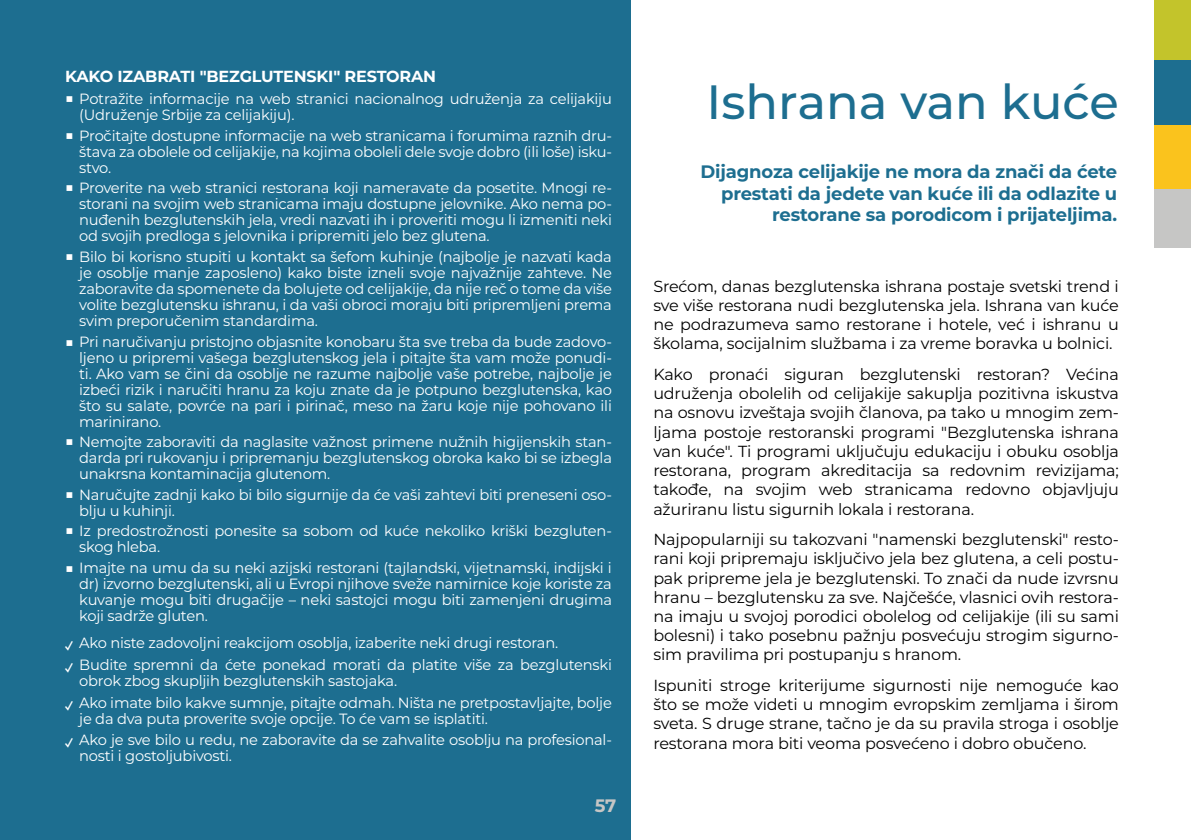
<style>
.page{position:relative;width:1191px;height:840px;background:#fff}
.page>*{position:absolute;margin:0;border:0;box-sizing:border-box;transform-origin:0 0}
.t1{font:500 48px "Montserrat";color:#1d6e90}
.t2{font:700 18px/21.6px "Montserrat";letter-spacing:-.01em;color:#1d6e90;text-align:right}
.t3{font:700 18px "Montserrat";color:#c6c6c5}
.t4{font:16px/19.2px "Montserrat";letter-spacing:-.01em;color:#000;text-align:justify}
.t5{font:700 16px "Montserrat";letter-spacing:-.01em;color:#fff}
.t6{font:14.8px/16px "Montserrat";letter-spacing:-.015em;color:#fff}
.s1{font-family:"Proxima Nova Cond Extrabld"}
</style>
<div class="page">
<div style="left:0;top:0;width:630px;height:839px;background:#1d6e90"></div>
<div style="left:1154px;top:0;width:37px;height:60px;background:#c3c42b"></div>
<div style="left:1154px;top:60px;width:37px;height:65px;background:#1d6e90"></div>
<div style="left:1154px;top:125px;width:37px;height:65px;background:#fac31d"></div>
<div style="left:1154px;top:190px;width:37px;height:58px;background:#c6c6c5"></div>
<p class="t5" style="left:65px;top:65px;width:372px">KAKO IZABRATI "BEZGLUTENSKI" RESTORAN</p>
<p class="t6" style="left:79px;top:90px;width:534px;text-indent:-14px">■ Potražite informacije na web stranici nacionalnog udruženja za celijakiju (Udruženje Srbije za celijakiju).</p>
<p class="t6" style="left:79px;top:127px;width:534px;text-align:justify;text-indent:-14px">■ Pročitajte dostupne informacije na web stranicama i forumima raznih dru&shy;štava za obolele od celijakije, na kojima oboleli dele svoje dobro (ili loše) isku&shy;stvo.</p>
<p class="t6" style="left:79px;top:179px;width:534px;text-align:justify;text-indent:-14px">■ Proverite na web stranici restorana koji nameravate da posetite. Mnogi re&shy;storani na svojim web stranicama imaju dostupne jelovnike. Ako nema po&shy;nuđenih bezglutenskih jela, vredi nazvati ih i proveriti mogu li izmeniti neki od svojih predloga s jelovnika i pripremiti jelo bez glutena.</p>
<p class="t6" style="left:79px;top:248px;width:534px;text-align:justify;text-indent:-14px">■ Bilo bi korisno stupiti u kontakt sa šefom kuhinje (najbolje je nazvati kada je osoblje manje zaposleno) kako biste izneli svoje najvažnije zahteve. Ne zaboravite da spomenete da bolujete od celijakije, da nije reč o tome da više volite bezglutensku ishranu, i da vaši obroci moraju biti pripremljeni prema svim preporučenim standardima.</p>
<p class="t6" style="left:79px;top:332px;width:534px;text-align:justify;text-indent:-14px">■ Pri naručivanju pristojno objasnite konobaru šta sve treba da bude zadovo&shy;ljeno u pripremi vašega bezglutenskog jela i pitajte šta vam može ponudi&shy;ti. Ako vam se čini da osoblje ne razume najbolje vaše potrebe, najbolje je izbeći rizik i naručiti hranu za koju znate da je potpuno bezglutenska, kao što su salate, povrće na pari i pirinač, meso na žaru koje nije pohovano ili marinirano.</p>
<p class="t6" style="left:79px;top:433px;width:534px;text-align:justify;text-indent:-14px">■ Nemojte zaboraviti da naglasite važnost primene nužnih higijenskih stan&shy;darda pri rukovanju i pripremanju bezglutenskog obroka kako bi se izbegla unakrsna kontaminacija glutenom.</p>
<p class="t6" style="left:79px;top:485px;width:534px;text-indent:-14px">■ Naručujte zadnji kako bi bilo sigurnije da će vaši zahtevi biti preneseni oso&shy;blju u kuhinji.</p>
<p class="t6" style="left:79px;top:522px;width:534px;text-indent:-14px">■ Iz predostrožnosti ponesite sa sobom od kuće nekoliko kriški bezgluten&shy;skog hleba.</p>
<p class="t6" style="left:79px;top:559px;width:534px;text-align:justify;text-indent:-14px">■ Imajte na umu da su neki azijski restorani (tajlandski, vijetnamski, indijski i dr) izvorno bezglutenski, ali u Evropi njihove sveže namirnice koje koriste za kuvanje mogu biti drugačije – neki sastojci mogu biti zamenjeni drugima koji sadrže gluten.</p>
<p class="t6" style="left:65px;top:634px;width:494px"><span class="s1">✓</span> Ako niste zadovoljni reakcijom osoblja, izaberite neki drugi restoran.</p>
<p class="t6" style="left:79px;top:656px;width:534px;text-indent:-14px"><span class="s1">✓</span> Budite spremni da ćete ponekad morati da platite više za bezglutenski obrok zbog skupljih bezglutenskih sastojaka.</p>
<p class="t6" style="left:79px;top:693px;width:534px;text-indent:-14px"><span class="s1">✓</span> Ako imate bilo kakve sumnje, pitajte odmah. Ništa ne pretpostavljajte, bolje je da dva puta proverite svoje opcije. To će vam se isplatiti.</p>
<p class="t6" style="left:79px;top:731px;width:534px;text-indent:-14px"><span class="s1">✓</span> Ako je sve bilo u redu, ne zaboravite da se zahvalite osoblju na profesional&shy;nosti i gostoljubivosti.</p>
<p class="t3" style="left:594px;top:791px;width:23px">57</p>
<h1 class="t1" style="left:706px;top:68px;width:414px">Ishrana van kuće</h1>
<p class="t2" style="left:700px;top:160px;width:418px">Dijagnoza celijakije ne mora da znači da ćete prestati da jedete van kuće ili da odlazite u restorane sa porodicom i prijateljima.</p>
<p class="t4" style="left:653px;top:276px;width:467px">Srećom, danas bezglutenska ishrana postaje svetski trend i sve više restorana nudi bezglutenska jela. Ishrana van kuće ne podrazumeva samo restorane i hotele, već i ishranu u školama, socijalnim službama i za vreme boravka u bolnici.</p>
<p class="t4" style="left:653px;top:364px;width:467px">Kako pronaći siguran bezglutenski restoran? Većina udruženja obolelih od celijakije sakuplja pozitivna iskustva na osnovu izveštaja svojih članova, pa tako u mnogim zem&shy;ljama postoje restoranski programi "Bezglutenska ishrana van kuće". Ti programi uključuju edukaciju i obuku osoblja restorana, program akreditacija sa redovnim revizijama; takođe, na svojim web stranicama redovno objavljuju ažuriranu listu sigurnih lokala i restorana.</p>
<p class="t4" style="left:653px;top:529px;width:467px">Najpopularniji su takozvani "namenski bezglutenski" resto&shy;rani koji pripremaju isključivo jela bez glutena, a celi postu&shy;pak pripreme jela je bezglutenski. To znači da nude izvrsnu hranu – bezglutensku za sve. Najčešće, vlasnici ovih restora&shy;na imaju u svojoj porodici obolelog od celijakije (ili su sami bolesni) i tako posebnu pažnju posvećuju strogim sigurno&shy;sim pravilima pri postupanju s hranom.</p>
<p class="t4" style="left:653px;top:674px;width:467px">Ispuniti stroge kriterijume sigurnosti nije nemoguće kao što se može videti u mnogim evropskim zemljama i širom sveta. S druge strane, tačno je da su pravila stroga i osoblje restorana mora biti veoma posvećeno i dobro obučeno.</p>
</div>
